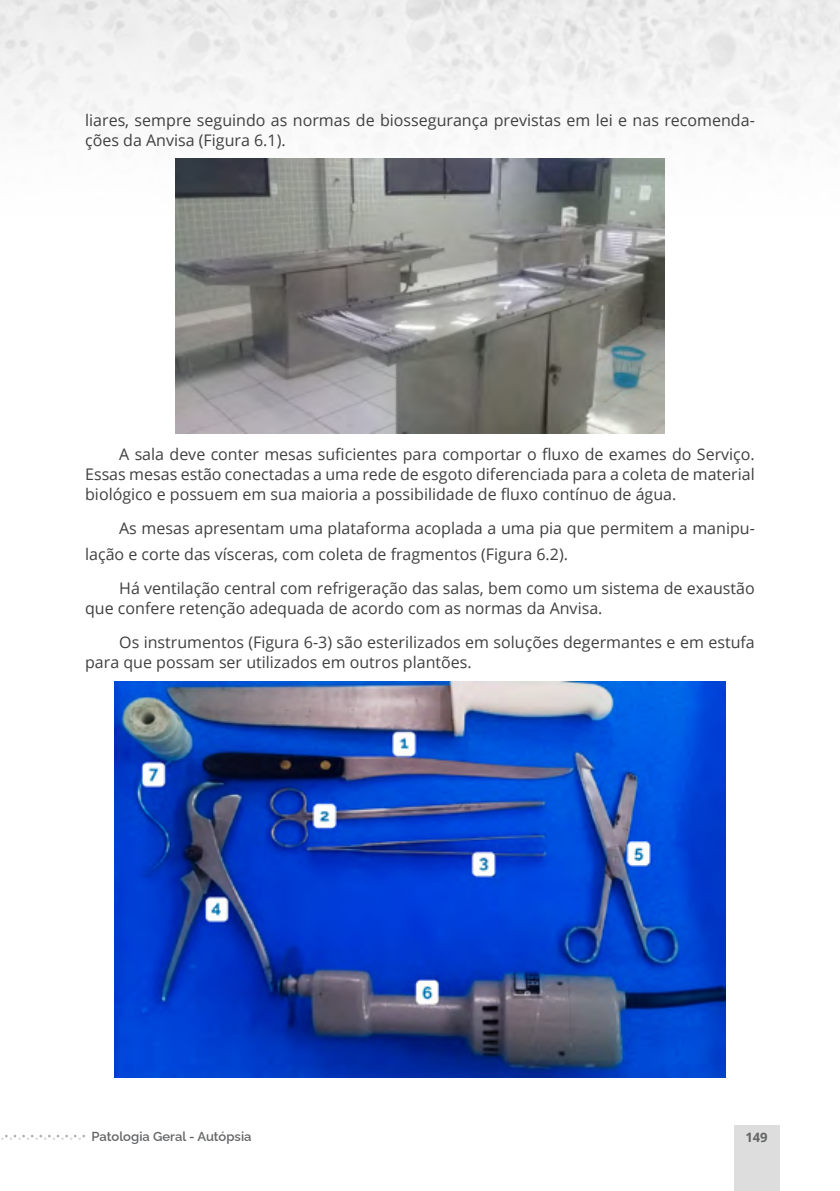
<style>
.page{position:relative;width:840px;height:1191px;background:#fff}
.page>*{position:absolute;margin:0;border:0;box-sizing:border-box;transform-origin:0 0}
.t1{font:16px/20px "Open Sans";color:#404040}
.t2{font:600 13px "Raleway";color:#636466}
.t3{font:700 13px "Open Sans";color:#636466}
</style>
<div class="page">
<svg style="left:1px;top:1134px;width:84px;height:6px"></svg>
<div style="left:733px;top:1125px;width:46px;height:66px;background:#ddd"></div>
<div style="left:0;top:0;width:839px;height:268px;background:linear-gradient(to bottom,#ececec,#fff)"></div>
<img style="left:175px;top:159px;width:489px;height:275px">
<img style="left:114px;top:681px;width:611px;height:396px">
<p class="t1" style="left:85px;top:109px;width:670px">liares, sempre seguindo as normas de biossegurança previstas em lei e nas recomenda&shy;ções da Anvisa (Figura 6.1).</p>
<p class="t1" style="left:85px;top:443px;width:670px;text-align:justify;text-indent:34px">A sala deve conter mesas suficientes para comportar o fluxo de exames do Serviço.<br>Essas mesas estão conectadas a uma rede de esgoto diferenciada para a coleta de material biológico e possuem em sua maioria a possibilidade de fluxo contínuo de água.</p>
<p class="t1" style="left:85px;top:514px;width:670px;line-height:26px;text-indent:34px">As mesas apresentam uma plataforma acoplada a uma pia que permitem a manipu&shy;lação e corte das vísceras, com coleta de fragmentos (Figura 6.2).</p>
<p class="t1" style="left:85px;top:577px;width:670px;text-indent:34px">Há ventilação central com refrigeração das salas, bem como um sistema de exaustão que confere retenção adequada de acordo com as normas da Anvisa.</p>
<p class="t1" style="left:85px;top:632px;width:670px;text-indent:34px">Os instrumentos (Figura 6-3) são esterilizados em soluções degermantes e em estufa para que possam ser utilizados em outros plantões.</p>
<p class="t2" style="left:91px;top:1126px;width:161px">Patologia Geral - Autópsia</p>
<p class="t3" style="left:745px;top:1128px;width:24px">149</p>
</div>
